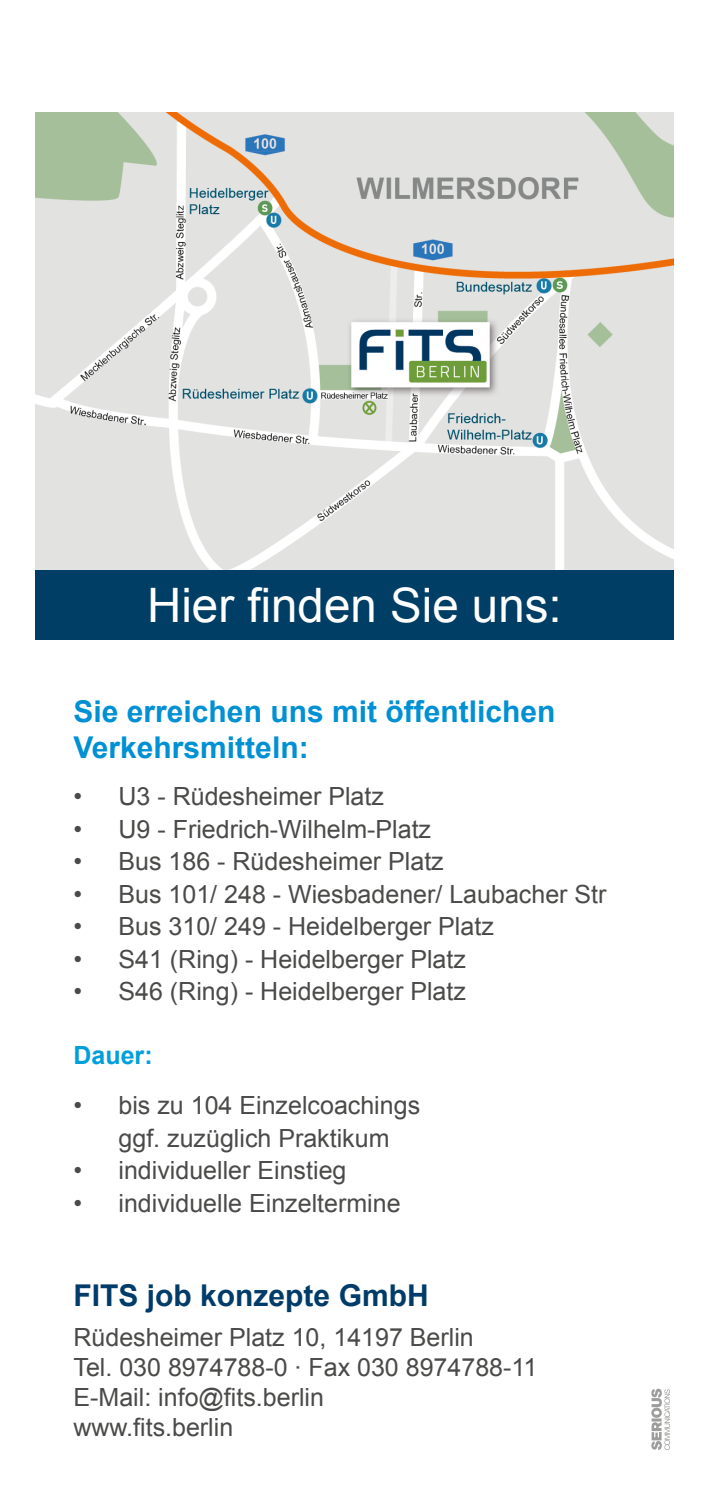
<style>
.page{position:relative;width:709px;height:1489px;background:#fff}
.page>*{position:absolute;margin:0;border:0;box-sizing:border-box;transform-origin:0 0}
.t1{font:47.5px "Arial";color:#fff}
.t2{font:700 30px/36px "Arial";color:#0090d4}
.t3{font:700 30px "Arial";color:#003c69}
.t4{font:25px/30px "Arial";color:#4a4a49}
.t5{font:700 25px "Arial";color:#009fdc}
</style>
<div class="page">
<div style="left:35px;top:569px;width:638px;height:71px;background:#003e65"></div>
<svg style="left:651px;top:1388px;width:19px;height:61px"></svg>
<img style="left:35px;top:112px;width:638px;height:457px">
<h1 class="t1" style="left:147px;top:578px;width:416px">Hier finden Sie uns:</h1>
<p class="t2" style="left:73px;top:693px;width:483px">Sie erreichen uns mit öffentlichen<br>Verkehrsmitteln:</p>
<p class="t4" style="left:73px;top:781px;width:312px">• U3 - Rüdesheimer Platz</p>
<p class="t4" style="left:73px;top:814px;width:359px">• U9 - Friedrich-Wilhelm-Platz</p>
<p class="t4" style="left:73px;top:846px;width:372px">• Bus 186 - Rüdesheimer Platz</p>
<p class="t4" style="left:73px;top:879px;width:534px">• Bus 101/ 248 - Wiesbadener/ Laubacher Str</p>
<p class="t4" style="left:73px;top:911px;width:422px">• Bus 310/ 249 - Heidelberger Platz</p>
<p class="t4" style="left:73px;top:944px;width:394px">• S41 (Ring) - Heidelberger Platz</p>
<p class="t4" style="left:73px;top:976px;width:394px">• S46 (Ring) - Heidelberger Platz</p>
<p class="t5" style="left:73px;top:1041px;width:81px">Dauer:</p>
<p class="t4" style="left:73px;top:1088px;width:348px;line-height:32.5px;text-align:center">• bis zu 104 Einzelcoachings ggf. zuzüglich Praktikum</p>
<p class="t4" style="left:73px;top:1155px;width:274px">• individueller Einstieg</p>
<p class="t4" style="left:73px;top:1187px;width:329px">• individuelle Einzeltermine</p>
<p class="t3" style="left:73px;top:1278px;width:357px">FITS job konzepte GmbH</p>
<p class="t4" style="left:73px;top:1321px;width:465px">Rüdesheimer Platz 10, 14197 Berlin<br>Tel. 030 8974788-0 · Fax 030 8974788-11<br>E-Mail: info@fits.berlin<br>www.fits.berlin</p>
</div>
